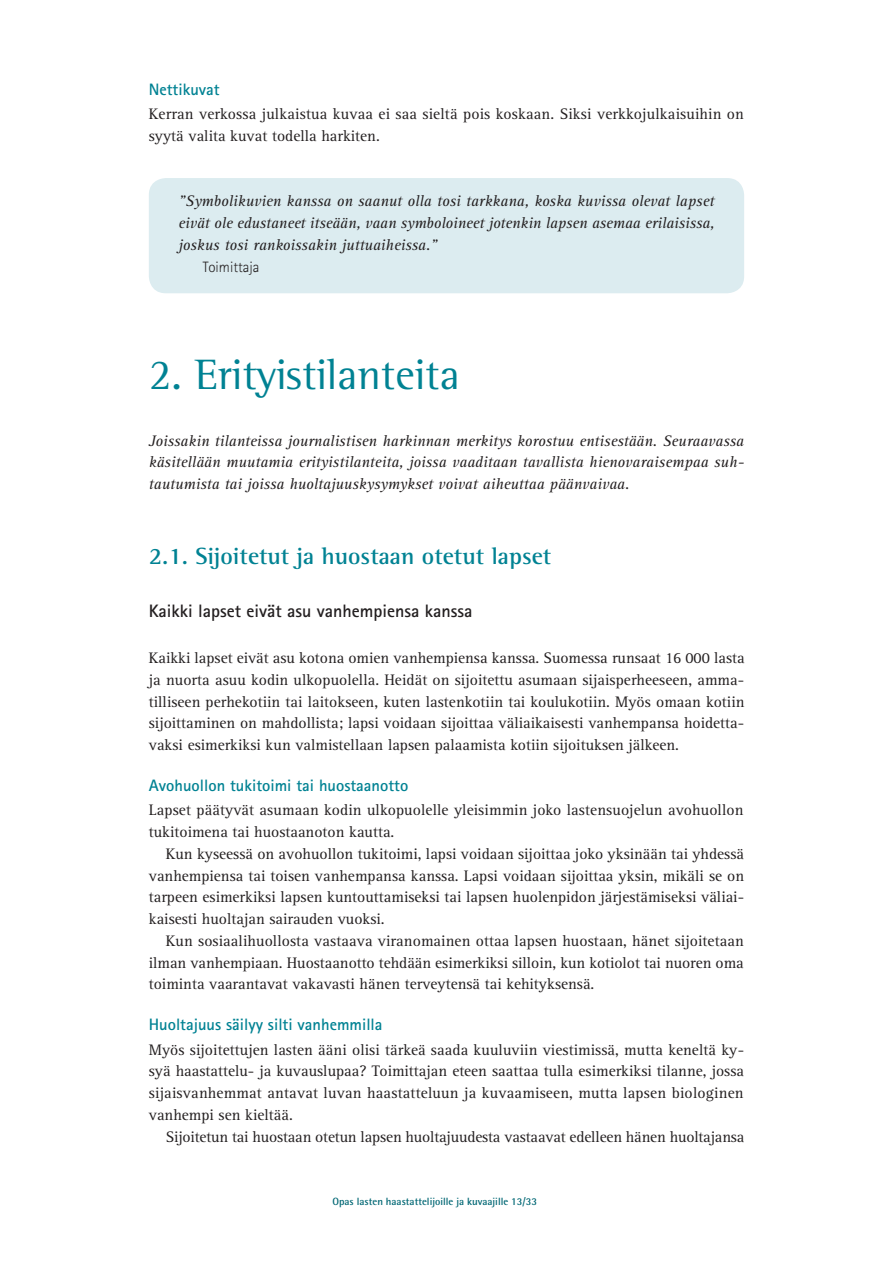
<style>
.page{position:relative;width:893px;height:1263px;background:#fff}
.page>*{position:absolute;margin:0;border:0;box-sizing:border-box;transform-origin:0 0}
.t1{font:43.5px "Rotis Semi Serif Std";color:#008293}
.t2{font:700 24px "Rotis Semi Serif Std";color:#008293}
.t3{font:700 18px "Rotis Sans Serif Std";color:#231f20}
.t4{font:700 16.5px "Rotis Sans Serif Std";color:#008293}
.t5{font:15.75px/21.8px "Rotis Serif Std";color:#231f20}
.t6{font:italic 15.75px/21.8px "Rotis Serif Std";color:#231f20;text-align:justify}
.t7{font:300 15px "Rotis Sans Serif Std";color:#231f20}
.t8{font:700 10.5px "Rotis Semi Sans Std";color:#006774}
</style>
<div class="page">
<div style="left:149px;top:178px;width:595px;height:115px;background:#dcecf0;border-radius:17px"></div>
<p class="t4" style="left:149px;top:78px;width:72px">Nettikuvat</p>
<p class="t5" style="left:149px;top:104px;width:597px">Kerran verkossa julkaistua kuvaa ei saa sieltä pois koskaan. Siksi verkkojulkaisuihin on syytä valita kuvat todella harkiten.</p>
<p class="t6" style="left:179px;top:191px;width:537px">”Symbolikuvien kanssa on saanut olla tosi tarkkana, koska kuvissa olevat lapset eivät ole edustaneet itseään, vaan symboloineet jotenkin lapsen asemaa erilaisissa, joskus tosi rankoissakin juttuaiheissa “.</p>
<p class="t7" style="left:203px;top:258px;width:58px">Toimittaja</p>
<h1 class="t1" style="left:149px;top:349px;width:313px">2. Erityistilanteita</h1>
<p class="t6" style="left:149px;top:430px;width:597px">Joissakin tilanteissa journalistisen harkinnan merkitys korostuu entisestään. Seuraavassa</p>
<p class="t6" style="left:149px;top:473px;width:482px">tautumista tai joissa huoltajuuskysymykset voivat aiheuttaa päänvaivaa.</p>
<p class="t6" style="left:149px;top:452px;width:597px">käsitellään muutamia erityistilanteita, joissa vaaditaan tavallista hienovaraisempaa suh-</p>
<h2 class="t2" style="left:149px;top:542px;width:404px">2.1. Sijoitetut ja huostaan otetut lapset</h2>
<p class="t3" style="left:149px;top:599px;width:325px">Kaikki lapset eivät asu vanhempiensa kanssa</p>
<p class="t5" style="left:149px;top:647px;width:597px">Kaikki lapset eivät asu kotona omien vanhempiensa kanssa. Suomessa runsaat 16 000 lasta</p>
<p class="t5" style="left:149px;top:691px;width:597px">tilliseen perhekotiin tai laitokseen, kuten lastenkotiin tai koulukotiin. Myös omaan kotiin</p>
<p class="t5" style="left:149px;top:669px;width:597px">ja nuorta asuu kodin ulkopuolella. Heidät on sijoitettu asumaan sijaisperheeseen, amma-</p>
<p class="t5" style="left:149px;top:713px;width:597px">sijoittaminen on mahdollista; lapsi voidaan sijoittaa väliaikaisesti vanhempansa hoidetta-</p>
<p class="t5" style="left:149px;top:734px;width:532px">vaksi esimerkiksi kun valmistellaan lapsen palaamista kotiin sijoituksen jälkeen.</p>
<p class="t4" style="left:149px;top:774px;width:261px">Avohuollon tukitoimi tai huostaanotto</p>
<p class="t5" style="left:149px;top:800px;width:596px">Lapset päätyvät asumaan kodin ulkopuolelle yleisimmin joko lastensuojelun avohuollon tukitoimena tai huostaanoton kautta.</p>
<p class="t5" style="left:149px;top:843px;width:597px;text-align:right">Kun kyseessä on avohuollon tukitoimi, lapsi voidaan sijoittaa joko yksinään tai yhdessä vanhempiensa tai toisen vanhempansa kanssa. Lapsi voidaan sijoittaa yksin, mikäli se on</p>
<p class="t5" style="left:149px;top:908px;width:237px">kaisesti huoltajan sairauden vuoksi.</p>
<p class="t5" style="left:149px;top:887px;width:597px">tarpeen esimerkiksi lapsen kuntouttamiseksi tai lapsen huolenpidon järjestämiseksi väliai-</p>
<p class="t5" style="left:149px;top:930px;width:596px;text-align:justify;text-indent:17px">Kun sosiaalihuollosta vastaava viranomainen ottaa lapsen huostaan, hänet sijoitetaan ilman vanhempiaan. Huostaanotto tehdään esimerkiksi silloin, kun kotiolot tai nuoren oma toiminta vaarantavat vakavasti hänen terveytensä tai kehityksensä.</p>
<p class="t4" style="left:149px;top:1014px;width:235px">Huoltajuus säilyy silti vanhemmilla</p>
<p class="t5" style="left:149px;top:1061px;width:597px">syä haastattelu- ja kuvauslupaa? Toimittajan eteen saattaa tulla esimerkiksi tilanne, jossa</p>
<p class="t5" style="left:149px;top:1039px;width:597px">Myös sijoitettujen lasten ääni olisi tärkeä saada kuuluviin viestimissä, mutta keneltä ky-</p>
<p class="t5" style="left:149px;top:1082px;width:596px">sijaisvanhemmat antavat luvan haastatteluun ja kuvaamiseen, mutta lapsen biologinen vanhempi sen kieltää.</p>
<p class="t5" style="left:166px;top:1126px;width:580px">Sijoitetun tai huostaan otetun lapsen huoltajuudesta vastaavat edelleen hänen huoltajansa</p>
<p class="t8" style="left:332px;top:1195px;width:206px">Opas lasten haastattelijoille ja kuvaajille 13/33</p>
</div>
